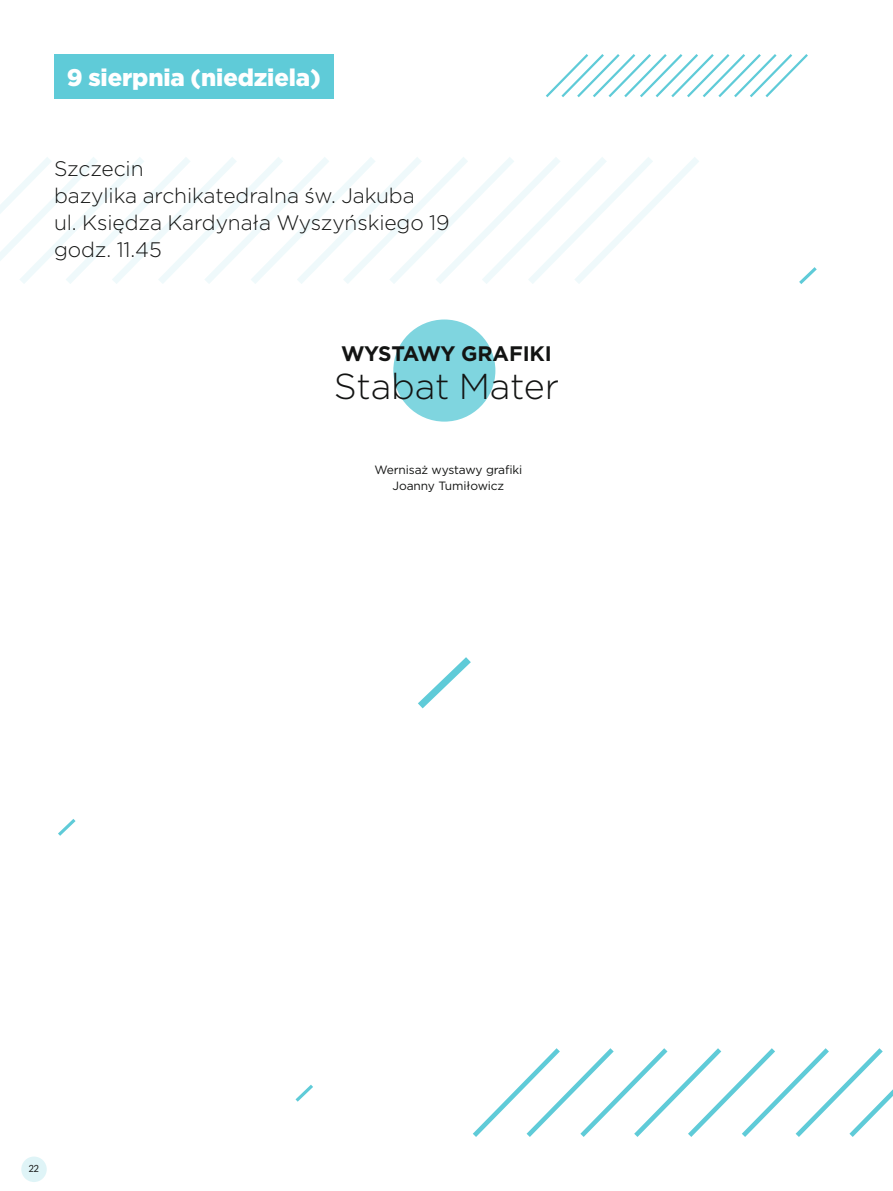
<style>
.page{position:relative;width:893px;height:1191px;background:#fff}
.page>*{position:absolute;margin:0;border:0;box-sizing:border-box;transform-origin:0 0}
.t1{font:300 36px "Gotham";letter-spacing:-.005em;color:#131413}
.t2{font:900 24px "Gotham";letter-spacing:-.005em;color:#fff}
.t3{font:300 21px/27px "Gotham";letter-spacing:-.005em;color:#131413}
.t4{font:700 21px "Gotham";letter-spacing:-.015em;color:#131413}
.t5{font:12px/15.8px "Gotham";letter-spacing:-.01em;color:#131413;text-align:center}
.t6{font:10.5px "Franklin Gothic URW Con Boo";color:#131413}
</style>
<div class="page">
<div style="left:21px;top:1156px;width:26px;height:26px;background:#dff4f7;border-radius:50%"></div>
<div style="left:393px;top:319px;width:102px;height:102px;background:#7fd5df;border-radius:50%"></div>
<svg style="left:546px;top:54px;width:262px;height:44px"></svg>
<svg style="left:473px;top:1048px;width:420px;height:89px"></svg>
<div style="left:54px;top:54px;width:280px;height:45px;background:#5fcbd8"></div>
<svg style="left:0;top:157px;width:699px;height:127px"></svg>
<svg style="left:418px;top:657px;width:53px;height:52px"></svg>
<svg style="left:58px;top:819px;width:18px;height:17px"></svg>
<svg style="left:295px;top:1084px;width:18px;height:18px"></svg>
<svg style="left:799px;top:267px;width:18px;height:17px"></svg>
<p class="t2" style="left:67px;top:61px;width:255px">9 sierpnia (niedziela)</p>
<p class="t3" style="left:54px;top:155px;width:397px">Szczecin<br>bazylika archikatedralna św. Jakuba<br>ul. Księdza Kardynała Wyszyńskiego 19 godz. 11.45</p>
<p class="t4" style="left:341px;top:340px;width:212px">WYSTAWY GRAFIKI</p>
<h1 class="t1" style="left:334px;top:364px;width:227px">Stabat Mater</h1>
<p class="t5" style="left:374px;top:462px;width:149px">Wernisaż wystawy grafiki<br>Joanny Tumiłowicz</p>
<p class="t6" style="left:29px;top:1162px;width:12px">22</p>
</div>
